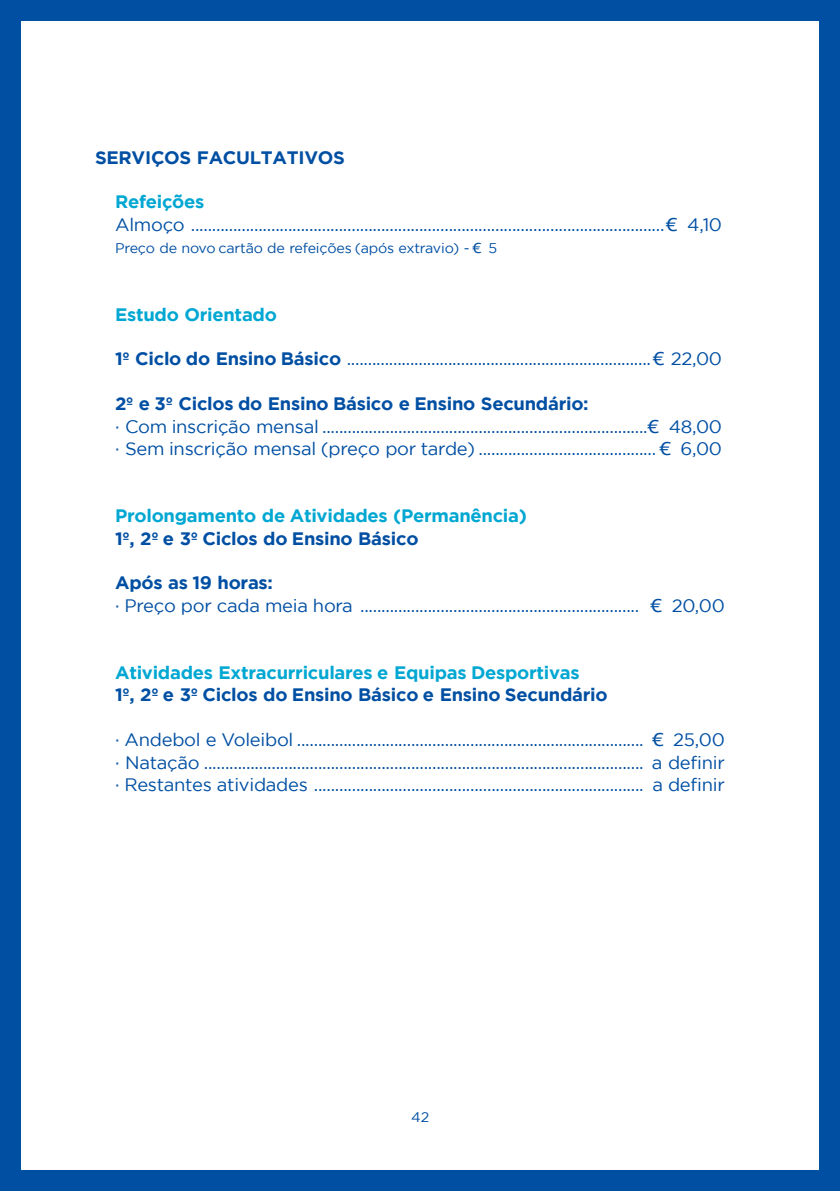
<style>
.page{position:relative;width:840px;height:1191px;background:#fff}
.page>*{position:absolute;margin:0;border:0;box-sizing:border-box;transform-origin:0 0}
.t1{font:18px/22.4px "Gotham";letter-spacing:-.015em;color:#004fa3}
.t2{font:700 18px "Gotham";letter-spacing:-.015em;color:#00a7d2}
.t3{font:700 18px "Gotham";letter-spacing:-.015em;color:#004fa3}
.t4{font:14px "Gotham";letter-spacing:-.015em;color:#004fa3}
.s1{font-weight:700;color:#00a7d2}
.s2{font-family:"Lucida Grande"}
.s3{font-weight:700}
</style>
<div class="page">
<div style="left:0;top:0;width:839px;height:1191px;background:linear-gradient(to right,#004ea3,#0251a4)"></div>
<div style="left:21px;top:21px;width:797px;height:1148px;background:#fff"></div>
<p class="t3" style="left:95px;top:150px;width:251px">SERVIÇOS FACULTATIVOS</p>
<p class="t1" style="left:115px;top:192px;width:608px"><span class="s1">Refeições<br></span>Almoço ................................................................................................................<span class="s2">€</span> 4,10</p>
<p class="t4" style="left:115px;top:243px;width:383px">Preço de novo cartão de refeições (após extravio) - <span class="s2">€</span> 5</p>
<p class="t2" style="left:115px;top:307px;width:163px">Estudo Orientado</p>
<p class="t1" style="left:115px;top:349px;width:608px"><span class="s3">1º Ciclo do Ensino Básico</span> ........................................................................<span class="s2">€</span> 22,00</p>
<p class="t1" style="left:115px;top:394px;width:608px"><span class="s3">2º e 3º Ciclos do Ensino Básico e Ensino Secundário:<br></span>· Com inscrição mensal .............................................................................<span class="s2">€</span> 48,00 · Sem inscrição mensal (preço por tarde) .......................................... <span class="s2">€</span> 6,00</p>
<p class="t2" style="left:115px;top:509px;width:413px">Prolongamento de Atividades (Permanência)</p>
<p class="t3" style="left:115px;top:531px;width:305px">1º, 2º e 3º Ciclos do Ensino Básico</p>
<p class="t1" style="left:115px;top:573px;width:611px"><span class="s3">Após as 19 horas:<br></span>· Preço por cada meia hora .................................................................. <span class="s2">€</span> 20,00</p>
<p class="t2" style="left:115px;top:666px;width:466px">Atividades Extracurriculares e Equipas Desportivas</p>
<p class="t3" style="left:115px;top:688px;width:493px">1º, 2º e 3º Ciclos do Ensino Básico e Ensino Secundário</p>
<p class="t1" style="left:115px;top:730px;width:611px;text-align:justify">· Andebol e Voleibol .................................................................................. <span class="s2">€</span> 25,00 · Natação ........................................................................................................ a definir · Restantes atividades .............................................................................. a definir</p>
<p class="t4" style="left:412px;top:1111px;width:19px">42</p>
</div>
